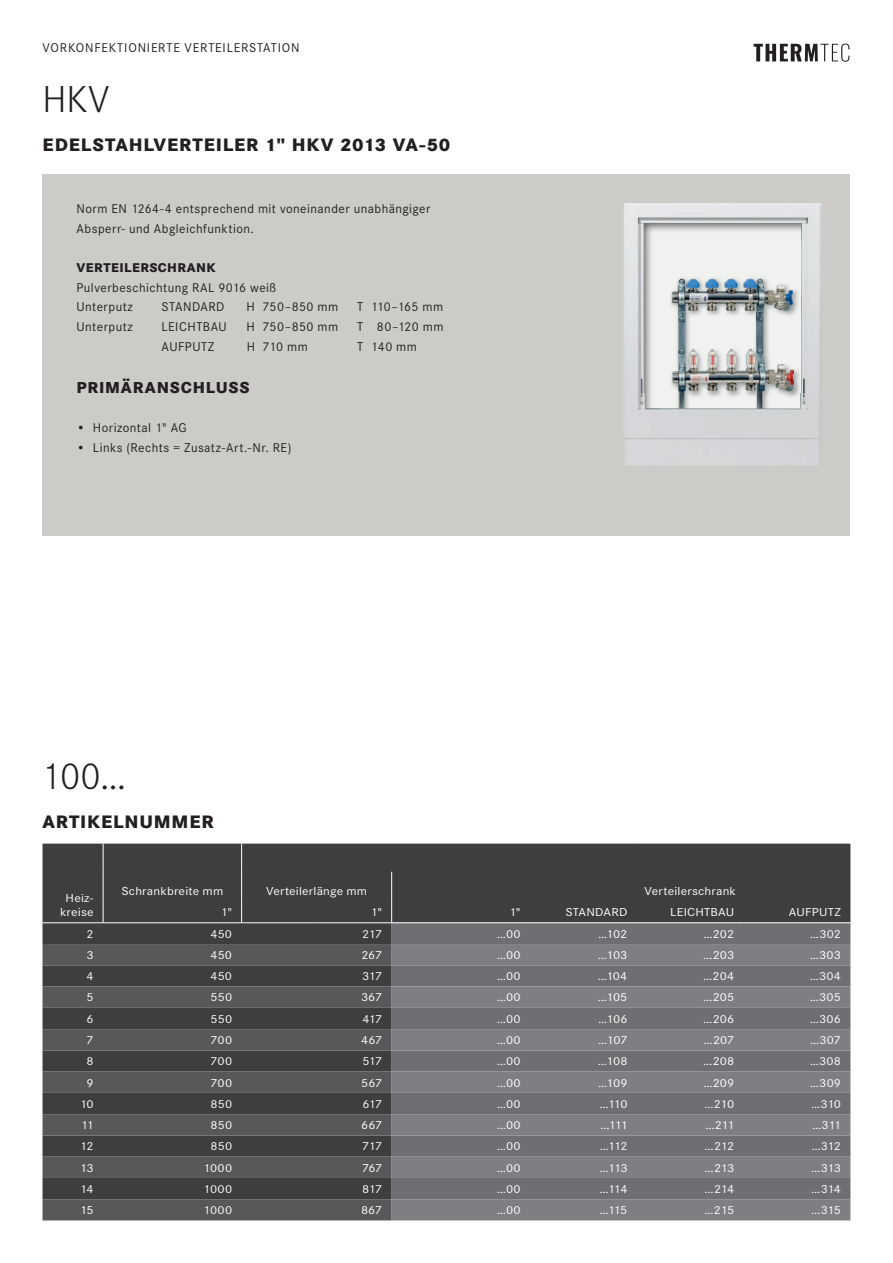
<style>
.page{position:relative;width:893px;height:1263px;background:#fff}
.page>*{position:absolute;margin:0;border:0;box-sizing:border-box;transform-origin:0 0}
.t1{font:300 39px "Corporate S";color:#231f20}
.t2{font:800 18.75px "Corporate S";letter-spacing:.04em;color:#231f20}
.t3{font:800 16.5px "Corporate S";letter-spacing:.05em;color:#231f20}
.t4{font:13.2px/19.6px "Corporate S";letter-spacing:.035em;color:#231f20}
.t5{font:13.2px "Corporate S";letter-spacing:.06em;color:#231f20}
.t6{font:800 13.2px "Corporate S";letter-spacing:.03em;color:#231f20}
.t7{font:12px/14.4px "Corporate S";letter-spacing:.005em;color:#fff;text-align:center;scale:1.12 1}
</style>
<div class="page">
<div style="left:43px;top:174px;width:807px;height:362px;background:#cccbc8"></div>
<img style="left:624px;top:203px;width:198px;height:262px">
<svg style="left:754px;top:44px;width:95px;height:18px"></svg>
<svg style="left:43px;top:843px;width:807px;height:1px"></svg>
<div style="left:43px;top:844px;width:807px;height:100px;background:#3e3e3f"></div>
<div style="left:392px;top:923px;width:458px;height:21px;background:#6e6f72"></div>
<svg style="left:43px;top:944px;width:349px;height:276px;background:#4c4d4f"></svg>
<svg style="left:392px;top:944px;width:458px;height:276px;background:#77787b"></svg>
<svg style="left:103px;top:844px;width:1px;height:78px"></svg>
<svg style="left:241px;top:844px;width:1px;height:78px"></svg>
<svg style="left:391px;top:872px;width:1px;height:50px"></svg>
<hr style="left:43px;top:922px;width:60px;height:1px;background:#fff">
<hr style="left:103px;top:922px;width:78px;height:1px;background:#fff">
<hr style="left:181px;top:922px;width:61px;height:1px;background:#fff">
<hr style="left:242px;top:922px;width:75px;height:1px;background:#fff">
<hr style="left:317px;top:922px;width:75px;height:1px;background:#fff">
<hr style="left:392px;top:922px;width:69px;height:1px;background:#fff">
<hr style="left:461px;top:922px;width:69px;height:1px;background:#fff">
<hr style="left:530px;top:922px;width:107px;height:1px;background:#fff">
<hr style="left:637px;top:922px;width:107px;height:1px;background:#fff">
<hr style="left:744px;top:922px;width:106px;height:1px;background:#fff">
<p class="t5" style="left:43px;top:41px;width:259px">VORKONFEKTIONIERTE VERTEILERSTATION</p>
<h1 class="t1" style="left:43px;top:77px;width:68px">HKV</h1>
<h2 class="t2" style="left:43px;top:133px;width:409px">EDELSTAHLVERTEILER 1" HKV 2013 VA-50</h2>
<p class="t4" style="left:77px;top:199px;width:355px">Norm EN 1264-4 entsprechend mit voneinander unabhängiger<br>Absperr- und Abgleichfunktion.</p>
<p class="t6" style="left:77px;top:260px;width:141px">VERTEILERSCHRANK</p>
<p class="t4" style="left:77px;top:277px;width:201px">Pulverbeschichtung RAL 9016 weiß<br>Unterputz</p>
<p class="t4" style="left:162px;top:297px;width:64px">STANDARD</p>
<p class="t4" style="left:247px;top:297px;width:93px">H 750–850 mm</p>
<p class="t4" style="left:357px;top:297px;width:87px">T 110–165 mm</p>
<p class="t4" style="left:77px;top:317px;width:58px">Unterputz</p>
<p class="t4" style="left:162px;top:317px;width:67px">LEICHTBAU</p>
<p class="t4" style="left:247px;top:317px;width:93px">H 750–850 mm</p>
<p class="t4" style="left:357px;top:317px;width:88px">T 80–120 mm</p>
<p class="t4" style="left:162px;top:336px;width:54px">AUFPUTZ</p>
<p class="t4" style="left:247px;top:336px;width:63px">H 710 mm</p>
<p class="t4" style="left:357px;top:336px;width:61px">T 140 mm</p>
<h3 class="t3" style="left:77px;top:377px;width:175px">PRIMÄRANSCHLUSS</h3>
<p class="t4" style="left:77px;top:418px;width:112px">• Horizontal 1" AG</p>
<p class="t4" style="left:77px;top:438px;width:216px">• Links (Rechts = Zusatz-Art.-Nr. RE)</p>
<h1 class="t1" style="left:43px;top:754px;width:86px">100…</h1>
<h2 class="t2" style="left:43px;top:811px;width:173px">ARTIKELNUMMER</h2>
<p class="t7" style="left:60px;top:891px;width:31px">Heiz&shy;kreise</p>
<p class="t7" style="left:121px;top:884px;width:92px">Schrankbreite mm</p>
<p class="t7" style="left:266px;top:884px;width:92px">Verteilerlänge mm</p>
<p class="t7" style="left:644px;top:884px;width:83px">Verteilerschrank</p>
<p class="t7" style="left:221px;top:905px;width:12px">1"</p>
<p class="t7" style="left:371px;top:905px;width:12px">1"</p>
<p class="t7" style="left:509px;top:905px;width:12px">1"</p>
<p class="t7" style="left:565px;top:905px;width:57px">STANDARD</p>
<p class="t7" style="left:670px;top:905px;width:59px">LEICHTBAU</p>
<p class="t7" style="left:789px;top:905px;width:48px">AUFPUTZ</p>
<p class="t7" style="left:86px;top:926px;width:8px">2</p>
<p class="t7" style="left:210px;top:926px;width:21px">450</p>
<p class="t7" style="left:362px;top:926px;width:19px">217</p>
<p class="t7" style="left:497px;top:926px;width:23px">…00</p>
<p class="t7" style="left:598px;top:926px;width:28px">…102</p>
<p class="t7" style="left:703px;top:926px;width:29px">…202</p>
<p class="t7" style="left:810px;top:926px;width:29px">…302</p>
<p class="t7" style="left:86px;top:948px;width:8px">3</p>
<p class="t7" style="left:210px;top:948px;width:21px">450</p>
<p class="t7" style="left:361px;top:948px;width:20px">267</p>
<p class="t7" style="left:497px;top:948px;width:23px">…00</p>
<p class="t7" style="left:598px;top:948px;width:28px">…103</p>
<p class="t7" style="left:703px;top:948px;width:29px">…203</p>
<p class="t7" style="left:810px;top:948px;width:29px">…303</p>
<p class="t7" style="left:86px;top:969px;width:8px">4</p>
<p class="t7" style="left:210px;top:969px;width:21px">450</p>
<p class="t7" style="left:362px;top:969px;width:19px">317</p>
<p class="t7" style="left:497px;top:969px;width:23px">…00</p>
<p class="t7" style="left:598px;top:969px;width:28px">…104</p>
<p class="t7" style="left:703px;top:969px;width:29px">…204</p>
<p class="t7" style="left:810px;top:969px;width:29px">…304</p>
<p class="t7" style="left:86px;top:990px;width:8px">5</p>
<p class="t7" style="left:211px;top:990px;width:21px">550</p>
<p class="t7" style="left:361px;top:990px;width:20px">367</p>
<p class="t7" style="left:497px;top:990px;width:23px">…00</p>
<p class="t7" style="left:598px;top:990px;width:28px">…105</p>
<p class="t7" style="left:703px;top:990px;width:29px">…205</p>
<p class="t7" style="left:810px;top:990px;width:29px">…305</p>
<p class="t7" style="left:87px;top:1012px;width:8px">6</p>
<p class="t7" style="left:211px;top:1012px;width:21px">550</p>
<p class="t7" style="left:362px;top:1012px;width:19px">417</p>
<p class="t7" style="left:497px;top:1012px;width:23px">…00</p>
<p class="t7" style="left:598px;top:1012px;width:28px">…106</p>
<p class="t7" style="left:703px;top:1012px;width:29px">…206</p>
<p class="t7" style="left:810px;top:1012px;width:29px">…306</p>
<p class="t7" style="left:87px;top:1033px;width:8px">7</p>
<p class="t7" style="left:211px;top:1033px;width:21px">700</p>
<p class="t7" style="left:361px;top:1033px;width:20px">467</p>
<p class="t7" style="left:497px;top:1033px;width:23px">…00</p>
<p class="t7" style="left:598px;top:1033px;width:28px">…107</p>
<p class="t7" style="left:704px;top:1033px;width:29px">…207</p>
<p class="t7" style="left:810px;top:1033px;width:29px">…307</p>
<p class="t7" style="left:87px;top:1054px;width:8px">8</p>
<p class="t7" style="left:211px;top:1054px;width:21px">700</p>
<p class="t7" style="left:362px;top:1054px;width:19px">517</p>
<p class="t7" style="left:497px;top:1054px;width:23px">…00</p>
<p class="t7" style="left:598px;top:1054px;width:28px">…108</p>
<p class="t7" style="left:703px;top:1054px;width:29px">…208</p>
<p class="t7" style="left:810px;top:1054px;width:29px">…308</p>
<p class="t7" style="left:87px;top:1075px;width:8px">9</p>
<p class="t7" style="left:211px;top:1075px;width:21px">700</p>
<p class="t7" style="left:361px;top:1075px;width:20px">567</p>
<p class="t7" style="left:497px;top:1075px;width:23px">…00</p>
<p class="t7" style="left:598px;top:1075px;width:28px">…109</p>
<p class="t7" style="left:703px;top:1075px;width:29px">…209</p>
<p class="t7" style="left:810px;top:1075px;width:29px">…309</p>
<p class="t7" style="left:80px;top:1097px;width:14px">10</p>
<p class="t7" style="left:211px;top:1097px;width:21px">850</p>
<p class="t7" style="left:363px;top:1097px;width:19px">617</p>
<p class="t7" style="left:497px;top:1097px;width:23px">…00</p>
<p class="t7" style="left:599px;top:1097px;width:27px">…110</p>
<p class="t7" style="left:704px;top:1097px;width:28px">…210</p>
<p class="t7" style="left:811px;top:1097px;width:28px">…310</p>
<p class="t7" style="left:81px;top:1118px;width:13px">11</p>
<p class="t7" style="left:211px;top:1118px;width:21px">850</p>
<p class="t7" style="left:361px;top:1118px;width:20px">667</p>
<p class="t7" style="left:497px;top:1118px;width:23px">…00</p>
<p class="t7" style="left:600px;top:1118px;width:26px">…111</p>
<p class="t7" style="left:705px;top:1118px;width:27px">…211</p>
<p class="t7" style="left:812px;top:1118px;width:27px">…311</p>
<p class="t7" style="left:80px;top:1139px;width:14px">12</p>
<p class="t7" style="left:211px;top:1139px;width:21px">850</p>
<p class="t7" style="left:362px;top:1139px;width:19px">717</p>
<p class="t7" style="left:497px;top:1139px;width:23px">…00</p>
<p class="t7" style="left:600px;top:1139px;width:26px">…112</p>
<p class="t7" style="left:705px;top:1139px;width:28px">…212</p>
<p class="t7" style="left:811px;top:1139px;width:28px">…312</p>
<p class="t7" style="left:80px;top:1160px;width:14px">13</p>
<p class="t7" style="left:203px;top:1160px;width:27px">1000</p>
<p class="t7" style="left:362px;top:1160px;width:20px">767</p>
<p class="t7" style="left:497px;top:1160px;width:23px">…00</p>
<p class="t7" style="left:600px;top:1160px;width:26px">…113</p>
<p class="t7" style="left:704px;top:1160px;width:28px">…213</p>
<p class="t7" style="left:811px;top:1160px;width:28px">…313</p>
<p class="t7" style="left:80px;top:1182px;width:14px">14</p>
<p class="t7" style="left:203px;top:1182px;width:27px">1000</p>
<p class="t7" style="left:362px;top:1182px;width:19px">817</p>
<p class="t7" style="left:497px;top:1182px;width:23px">…00</p>
<p class="t7" style="left:600px;top:1182px;width:26px">…114</p>
<p class="t7" style="left:704px;top:1182px;width:28px">…214</p>
<p class="t7" style="left:811px;top:1182px;width:28px">…314</p>
<p class="t7" style="left:80px;top:1203px;width:14px">15</p>
<p class="t7" style="left:203px;top:1203px;width:27px">1000</p>
<p class="t7" style="left:361px;top:1203px;width:20px">867</p>
<p class="t7" style="left:497px;top:1203px;width:23px">…00</p>
<p class="t7" style="left:599px;top:1203px;width:26px">…115</p>
<p class="t7" style="left:704px;top:1203px;width:28px">…215</p>
<p class="t7" style="left:811px;top:1203px;width:28px">…315</p>
</div>
